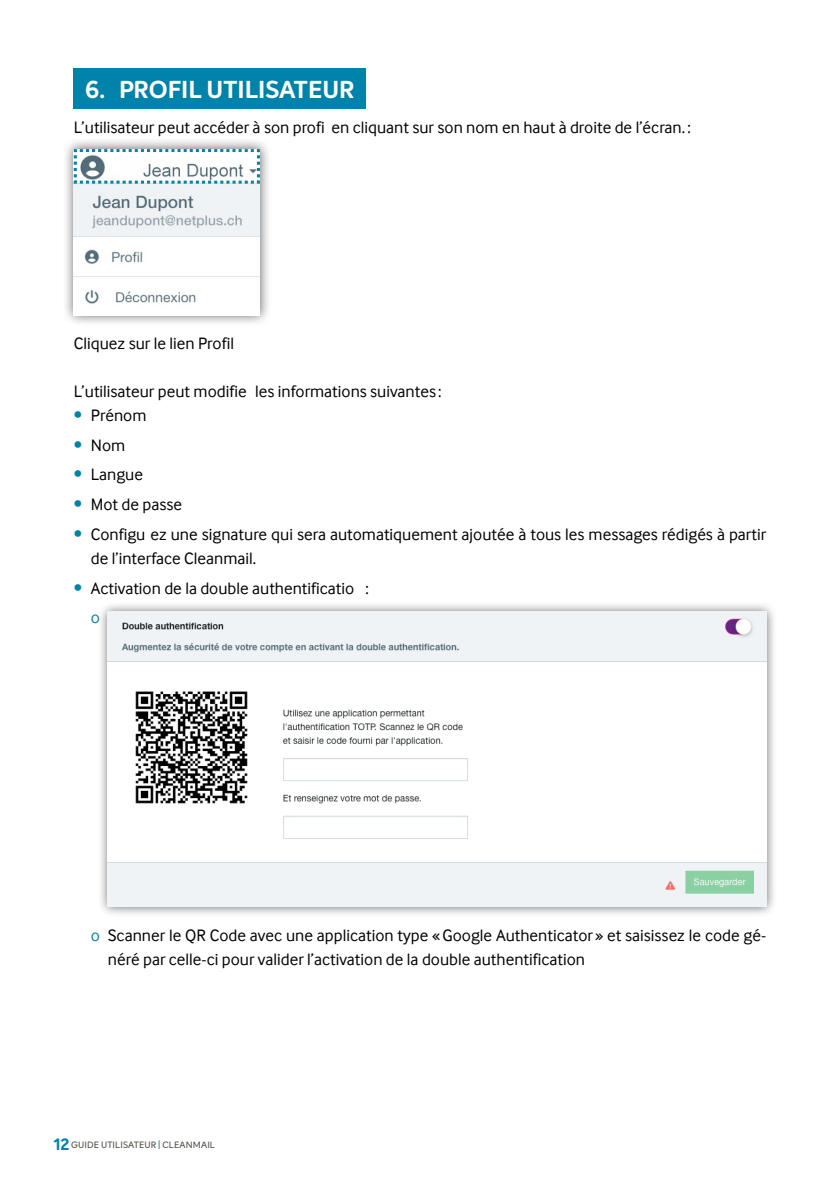
<style>
.page{position:relative;width:840px;height:1191px;background:#fff}
.page>*{position:absolute;margin:0;border:0;box-sizing:border-box;transform-origin:0 0}
.t1{font:700 24px "Intelo";color:#fff}
.t2{font:17px/24px "Inter Face";color:#000}
.t3{font:500 9px "Intelo";letter-spacing:.015em;color:#525149}
.s1{color:#0083aa}
.s2{font-weight:700;font-size:16px;color:#0083aa}
</style>
<div class="page">
<div style="left:74px;top:68px;width:291px;height:41px;background:#0083aa"></div>
<div style="left:62px;top:137px;width:209px;height:190px;background:#000;opacity:.6"></div>
<img style="left:74px;top:185px;width:186px;height:130px">
<svg style="left:72px;top:147px;width:189px;height:38px"></svg>
<div style="left:97px;top:601px;width:679px;height:316px;background:#000;opacity:.6"></div>
<img style="left:108px;top:612px;width:657px;height:295px">
<h1 class="t1" style="left:85px;top:74px;width:271px">6. PROFIL UTILISATEUR</h1>
<p class="t2" style="left:74px;top:117px;width:618px">L’utilisateur peut accéder à son profi en cliquant sur son nom en haut à droite de l’écran. :</p>
<p class="t2" style="left:74px;top:333px;width:162px">Cliquez sur le lien Profil</p>
<p class="t2" style="left:74px;top:381px;width:369px">L’utilisateur peut modifie les informations suivantes :</p>
<p class="t2" style="left:74px;top:405px;width:74px"><span class="s1">•</span> Prénom</p>
<p class="t2" style="left:74px;top:435px;width:53px"><span class="s1">•</span> Nom</p>
<p class="t2" style="left:74px;top:464px;width:71px"><span class="s1">•</span> Langue</p>
<p class="t2" style="left:74px;top:494px;width:110px"><span class="s1">•</span> Mot de passe</p>
<p class="t2" style="left:91px;top:524px;width:676px;text-indent:-17px"><span class="s1">•</span> Configu ez une signature qui sera automatiquement ajoutée à tous les messages rédigés à partir de l’interface Cleanmail.</p>
<p class="t2" style="left:91px;top:574px;width:279px;line-height:29.6px;text-indent:-17px"><span class="s1">•</span> Activation de la double authentificatio : <span class="s1">ο</span></p>
<p class="t2" style="left:108px;top:925px;width:659px;text-indent:-17px"><span class="s1">ο</span> Scanner le QR Code avec une application type «Google Authenticator » et saisissez le code gé&shy;néré par celle-ci pour valider l’activation de la double authentification</p>
<p class="t3" style="left:54px;top:1138px;width:163px"><span class="s2">12</span> GUIDE UTILISATEUR <span class="s1">|</span> CLEANMAIL</p>
</div>
